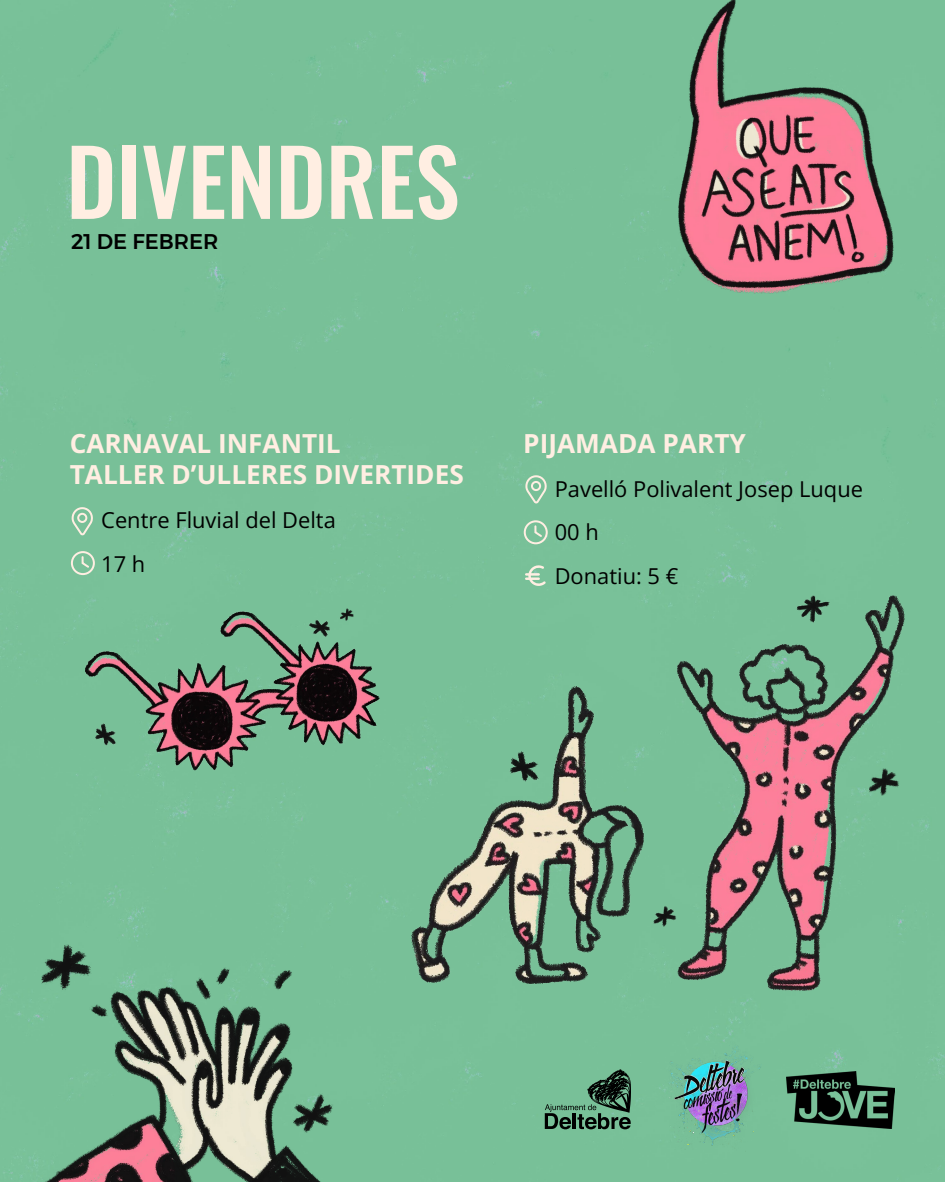
<style>
.page{position:relative;width:945px;height:1182px;background:#fff}
.page>*{position:absolute;margin:0;border:0;box-sizing:border-box;transform-origin:0 0}
.t1{font:90.21px "Oswald";color:#ffeee2}
.t2{font:26.25px/31.5px "Open Sans";color:#ffeee2}
.t3{font:21.88px/43.8px "Open Sans";color:#000}
.t4{font:500 21.18px "Montserrat";color:#000}
</style>
<div class="page">
<div style="left:0;top:0;width:945px;height:1181px;background:#78c098"></div>
<svg style="left:69px;top:506px;width:24px;height:31px"></svg>
<svg style="left:523px;top:474px;width:24px;height:31px"></svg>
<svg style="left:533px;top:524px;width:11px;height:14px"></svg>
<div style="left:524px;top:520px;width:24px;height:24px;border:2px solid #ffeee2;border-radius:50%"></div>
<svg style="left:81px;top:555px;width:10px;height:14px"></svg>
<div style="left:71px;top:551px;width:24px;height:24px;border:2px solid #ffeee2;border-radius:50%"></div>
<svg style="left:525px;top:564px;width:21px;height:23px"></svg>
<img style="left:679px;top:0;width:214px;height:293px">
<img style="left:661px;top:1039px;width:106px;height:118px">
<svg style="left:545px;top:1069px;width:86px;height:60px;background:#518166"></svg>
<img style="left:19px;top:944px;width:322px;height:237px">
<img style="left:86px;top:608px;width:293px;height:162px">
<img style="left:411px;top:595px;width:494px;height:395px">
<img style="left:787px;top:1071px;width:108px;height:57px">
<h1 class="t1" style="left:66px;top:102px;width:395px">DIVENDRES</h1>
<p class="t4" style="left:71px;top:225px;width:149px">21 DE FEBRER</p>
<p class="t2" style="left:70px;top:427px;width:396px">CARNAVAL INFANTIL<br>TALLER D’ULLERES DIVERTIDES</p>
<p class="t3" style="left:101px;top:497px;width:236px">Centre Fluvial del Delta<br>17 h</p>
<p class="t2" style="left:523px;top:427px;width:224px">PIJAMADA PARTY</p>
<p class="t3" style="left:555px;top:466px;width:310px">Pavelló Polivalent Josep Luque<br>00 h<br>Donatiu: 5 €</p>
</div>
